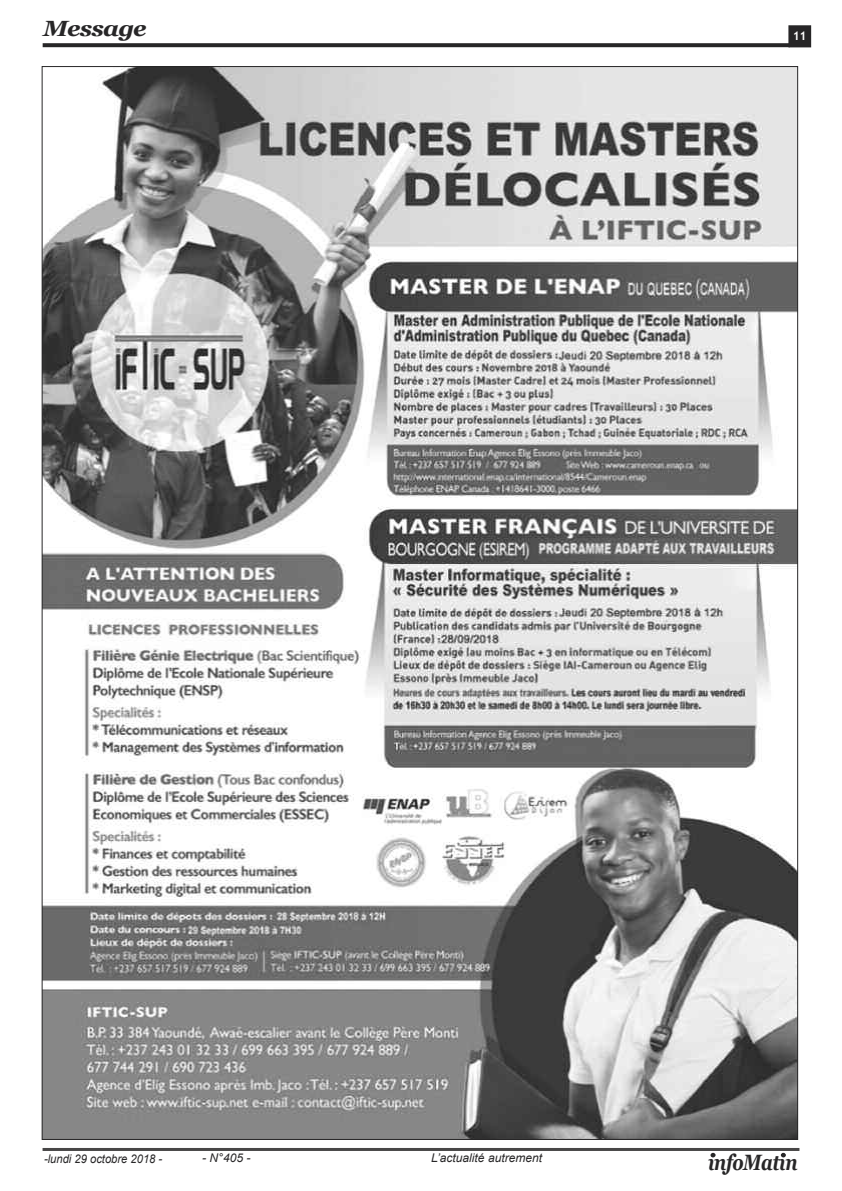
<style>
.page{position:relative;width:842px;height:1191px;background:#fff}
.page>*{position:absolute;margin:0;border:0;box-sizing:border-box;transform-origin:0 0}
.t1{font:italic 700 22.1px "Georgia";letter-spacing:-.025em;color:#272627;scale:.8 1}
.t2{font:italic 700 22px "Georgia";letter-spacing:-.035em;color:#272627;scale:1.1 1}
.t3{font:italic 12px "Arial";color:#272627}
.t4{font:italic 12px "Arial";color:#272627;scale:.93 1}
.t5{font:700 12px "Trebuchet MS";color:#fff}
</style>
<div class="page">
<svg style="left:43px;top:43px;width:746px;height:4px;background:#313031"></svg>
<hr style="left:43px;top:1148px;width:756px;height:3px;background:#484747">
<svg style="left:711px;top:1152px;width:4px;height:5px"></svg>
<svg style="left:781px;top:1152px;width:5px;height:5px"></svg>
<div style="left:789px;top:26px;width:21px;height:21px;background:#272627"></div>
<div style="left:789px;top:26px;width:22px;height:21px;border:1px solid #272627"></div>
<img style="left:44px;top:68px;width:752px;height:1070px">
<h2 class="t2" style="left:43px;top:16px;width:96px">Message</h2>
<p class="t5" style="left:793px;top:28px;width:15px">11</p>
<p class="t4" style="left:44px;top:1151px;width:129px">-lundi 29 octobre 2018 -</p>
<p class="t3" style="left:202px;top:1151px;width:50px">- N°405 -</p>
<p class="t3" style="left:431px;top:1151px;width:112px">L’actualité autrement</p>
<h1 class="t1" style="left:708px;top:1149px;width:113px">infoMatin</h1>
</div>
